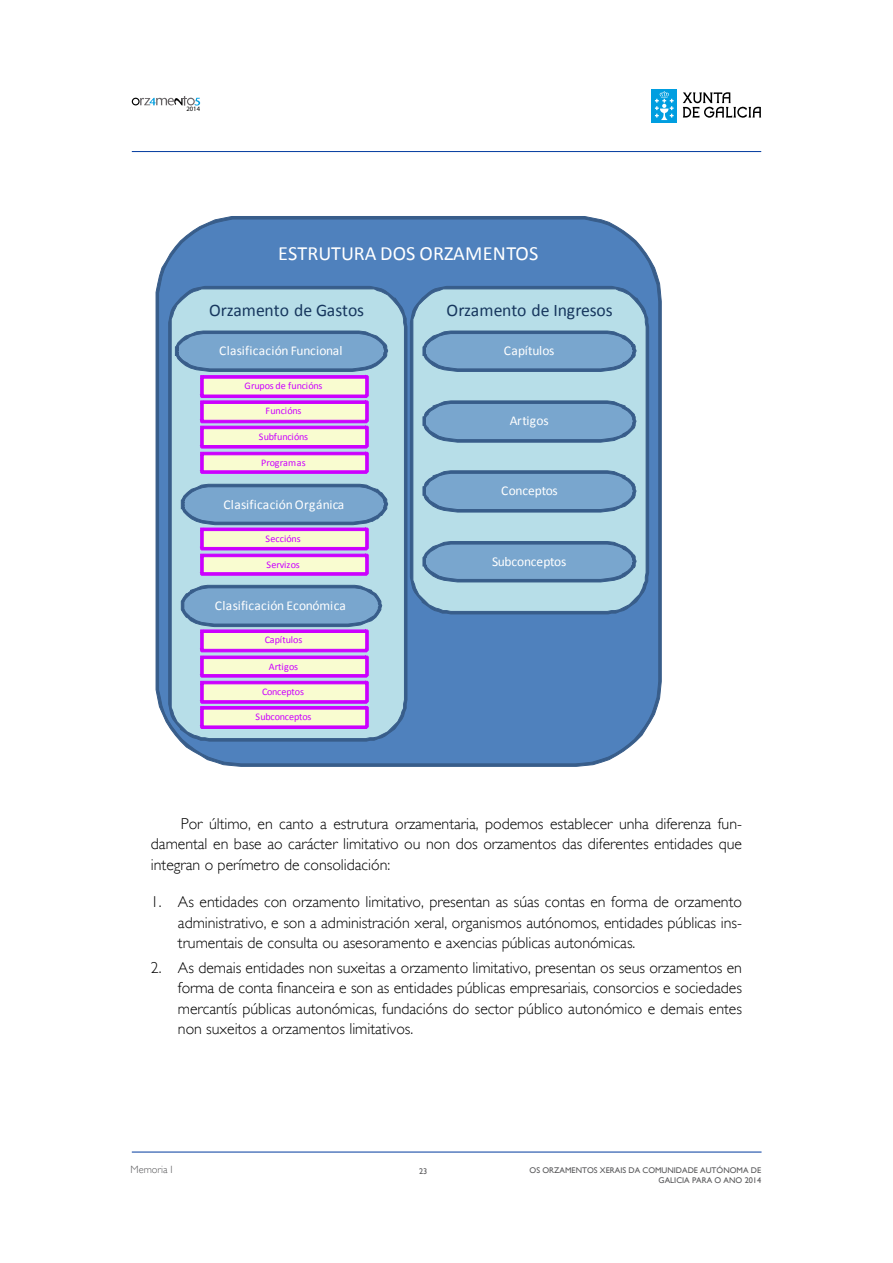
<style>
.page{position:relative;width:893px;height:1263px;background:#fff}
.page>*{position:absolute;margin:0;border:0;box-sizing:border-box;transform-origin:0 0}
.t1{font:20.25px "Calibri";letter-spacing:.005em;color:#fff}
.t2{font:17.7px "Calibri";letter-spacing:-.005em;color:#17375e}
.t3{font:300 15.75px/20.5px "Gill Sans";color:#000;text-align:justify}
.t4{font:13.5px "Calibri";letter-spacing:.015em;color:#fff}
.t5{font:13.5px "Calibri";letter-spacing:-.025em;color:#fff}
.t6{font:300 10.5px "Gill Sans";color:#58585a}
.t7{font:10.05px "Calibri";letter-spacing:-.015em;color:#c0f}
.t8{font:8.25px/9.9px "Gill Sans";color:#58585a;text-align:right}
.t9{font:6.6px "Myriad Pro";color:#000}
</style>
<div class="page">
<hr style="left:132px;top:1152px;width:629px;height:1px;background:#003a9e">
<hr style="left:132px;top:151px;width:629px;height:1px;background:#003a9e">
<svg style="left:132px;top:96px;width:68px;height:10px"></svg>
<div style="left:651px;top:89px;width:26px;height:34px;background:#009ee0"></div>
<svg style="left:655px;top:91px;width:19px;height:29px"></svg>
<svg style="left:683px;top:92px;width:78px;height:26px"></svg>
<svg style="left:155px;top:216px;width:507px;height:551px;background:#5a88be"></svg>
<svg style="left:410px;top:286px;width:239px;height:329px;background:#a7cfde"></svg>
<svg style="left:168px;top:286px;width:240px;height:456px;background:#9dc4d7"></svg>
<svg style="left:181px;top:585px;width:201px;height:144px;background:#bdadd9"></svg>
<svg style="left:181px;top:483px;width:207px;height:93px;background:#acabd4"></svg>
<svg style="left:422px;top:330px;width:215px;height:42px;background:#729dc4"></svg>
<svg style="left:422px;top:400px;width:215px;height:43px;background:#729ec4"></svg>
<svg style="left:422px;top:470px;width:215px;height:43px;background:#739ec4"></svg>
<svg style="left:422px;top:541px;width:215px;height:42px;background:#729dc4"></svg>
<svg style="left:175px;top:330px;width:213px;height:144px;background:#bcafd9"></svg>
<p class="t9" style="left:186px;top:105px;width:15px">2014</p>
<p class="t1" style="left:278px;top:241px;width:262px">ESTRUTURA DOS ORZAMENTOS</p>
<p class="t2" style="left:209px;top:299px;width:157px">Orzamento de Gastos</p>
<p class="t2" style="left:447px;top:299px;width:168px">Orzamento de Ingresos</p>
<p class="t4" style="left:219px;top:343px;width:125px">Clasificación Funcional</p>
<p class="t4" style="left:504px;top:343px;width:52px">Capítulos</p>
<p class="t7" style="left:244px;top:380px;width:80px">Grupos de funcións</p>
<p class="t7" style="left:265px;top:405px;width:37px">Funcións</p>
<p class="t7" style="left:259px;top:430px;width:51px">Subfuncións</p>
<p class="t7" style="left:261px;top:456px;width:46px">Programas</p>
<p class="t4" style="left:223px;top:496px;width:122px">Clasificación Orgánica</p>
<p class="t7" style="left:265px;top:532px;width:37px">Seccións</p>
<p class="t7" style="left:266px;top:558px;width:35px">Servizos</p>
<p class="t4" style="left:215px;top:597px;width:133px">Clasificación Económica</p>
<p class="t7" style="left:265px;top:634px;width:39px">Capítulos</p>
<p class="t7" style="left:269px;top:660px;width:31px">Artigos</p>
<p class="t7" style="left:262px;top:685px;width:43px">Conceptos</p>
<p class="t7" style="left:255px;top:710px;width:58px">Subconceptos</p>
<p class="t4" style="left:510px;top:412px;width:40px">Artigos</p>
<p class="t5" style="left:501px;top:482px;width:58px">Conceptos</p>
<p class="t5" style="left:492px;top:553px;width:76px">Subconceptos</p>
<p class="t3" style="left:151px;top:813px;width:593px;text-indent:30px">Por último, en canto a estrutura orzamentaria, podemos establecer unha diferenza fun&shy;damental en base ao carácter limitativo ou non dos orzamentos das diferentes entidades que integran o perímetro de consolidación:</p>
<p class="t3" style="left:178px;top:892px;width:566px;text-indent:-27px">1. As entidades con orzamento limitativo, presentan as súas contas en forma de orzamento administrativo, e son a administración xeral, organismos autónomos, entidades públicas ins&shy;trumentais de consulta ou asesoramento e axencias públicas autonómicas.</p>
<p class="t3" style="left:178px;top:957px;width:566px;text-indent:-27px">2. As demais entidades non suxeitas a orzamento limitativo, presentan os seus orzamentos en forma de conta financeira e son as entidades públicas empresariais, consorcios e sociedades mercantís públicas autonómicas, fundacións do sector público autonómico e demais entes non suxeitos a orzamentos limitativos.</p>
<p class="t6" style="left:131px;top:1164px;width:44px">Memoria I</p>
<p class="t8" style="left:530px;top:1165px;width:233px">OS ORZAMENTOS XERAIS DA COMUNIDADE AUTÓNOMA DE<br>GALICIA PARA O ANO 2014</p>
<p class="t8" style="left:419px;top:1166px;width:10px">23</p>
</div>
